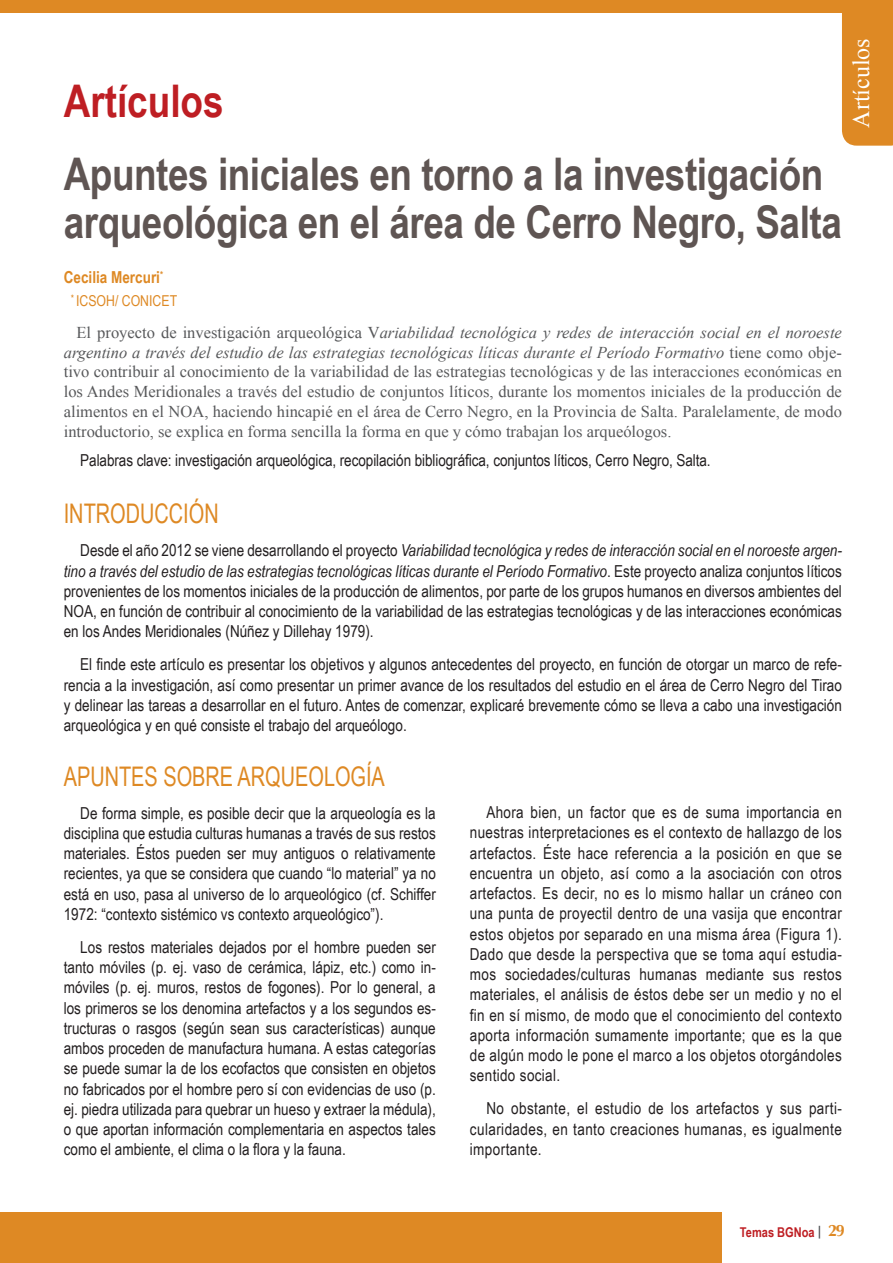
<style>
.page{position:relative;width:893px;height:1263px;background:#fff}
.page>*{position:absolute;margin:0;border:0;box-sizing:border-box;transform-origin:0 0}
.t1{font:700 45px/73.5px "Arial Narrow";letter-spacing:-.01em;color:#5f5553}
.t2{font:27px "Arial Narrow";color:#de8924;scale:.9 1}
.t3{font:24px "Times New Roman";color:#fff}
.t4{font:16.5px/20.2px "Arial Narrow";color:#231f20;text-align:justify}
.t5{font:16.5px/19.8px "Times New Roman";color:#57585a;text-align:justify}
.t6{font:700 16.5px "Arial Narrow";color:#de8924}
.t7{font:15px "Arial Narrow";color:#de8924}
.t8{font:700 13.5px "Arial Narrow";color:#be1e23}
.s1{color:#be1e23}
.s2{font-style:italic}
.s3{font-family:"Optima";font-size:16.5px;color:#de8924}
</style>
<div class="page">
<div style="left:0;top:1213px;width:721px;height:50px;background:#de8924"></div>
<svg style="left:819px;top:1226px;width:1px;height:12px"></svg>
<div style="left:842px;top:13px;width:51px;height:133px;background:#de8924"></div>
<div style="left:1px;top:0;width:892px;height:13px;background:#de8924"></div>
<p class="t1" style="left:64px;top:62px;width:761px"><span class="s1">Artículos<br></span>Apuntes iniciales en torno a la investigación</p>
<p class="t1" style="left:64px;top:184px;width:780px">arqueológica en el área de Cerro Negro, Salta</p>
<p class="t6" style="left:64px;top:265px;width:101px">Cecilia Mercuri<sup>*</sup></p>
<p class="t7" style="left:71px;top:290px;width:107px"><sup>*</sup> ICSOH/ CONICET</p>
<p class="t5" style="left:64px;top:322px;width:780px;text-indent:13px">El proyecto de investigación arqueológica V<span class="s2">ariabilidad tecnológica y redes de interacción social en el noroeste argentino a través del estudio de las estrategias tecnológicas líticas durante el Período Formativo</span> tiene como obje&shy;tivo contribuir al conocimiento de la variabilidad de las estrategias tecnológicas y de las interacciones económicas en los Andes Meridionales a través del estudio de conjuntos líticos, durante los momentos iniciales de la producción de alimentos en el NOA, haciendo hincapié en el área de Cerro Negro, en la Provincia de Salta. Paralelamente, de modo introductorio, se explica en forma sencilla la forma en que y cómo trabajan los arqueólogos.</p>
<p class="t4" style="left:80px;top:450px;width:632px">Palabras clave: investigación arqueológica, recopilación bibliográfica, conjuntos líticos, Cerro Negro, Salta.</p>
<p class="t3" style="left:845px;top:128px;width:91px;rotate:-90deg">Artículos</p>
<p class="t2" style="left:64px;top:494px;width:170px">Introducción</p>
<p class="t4" style="left:64px;top:540px;width:780px;text-indent:16px">Desde el año 2012 se viene desarrollando el proyecto <span class="s2">Variabilidad tecnológica y redes de interacción social en el noroeste argen&shy;tino a través del estudio de las estrategias tecnológicas líticas durante el Período Formativo</span>. Este proyecto analiza conjuntos líticos provenientes de los momentos iniciales de la producción de alimentos, por parte de los grupos humanos en diversos ambientes del NOA, en función de contribuir al conocimiento de la variabilidad de las estrategias tecnológicas y de las interacciones económicas en los Andes Meridionales (Núñez y Dillehay 1979).</p>
<p class="t4" style="left:64px;top:654px;width:780px;text-indent:16px">El finde este artículo es presentar los objetivos y algunos antecedentes del proyecto, en función de otorgar un marco de refe&shy;rencia a la investigación, así como presentar un primer avance de los resultados del estudio en el área de Cerro Negro del Tirao y delinear las tareas a desarrollar en el futuro. Antes de comenzar, explicaré brevemente cómo se lleva a cabo una investigación arqueológica y en qué consiste el trabajo del arqueólogo.</p>
<p class="t2" style="left:64px;top:756px;width:61px">Apuntes</p>
<p class="t2" style="left:163px;top:756px;width:245px">sobre arqueología</p>
<p class="t4" style="left:64px;top:802px;width:374px;text-indent:16px">De forma simple, es posible decir que la arqueología es la disciplina que estudia culturas humanas a través de sus restos materiales. Éstos pueden ser muy antiguos o relativamente recientes, ya que se considera que cuando “lo material” ya no está en uso, pasa al universo de lo arqueológico (cf. Schiffer 1972: “contexto sistémico vs contexto arqueológico”).</p>
<p class="t4" style="left:64px;top:936px;width:374px;text-indent:16px">Los restos materiales dejados por el hombre pueden ser tanto móviles (p. ej. vaso de cerámica, lápiz, etc.) como in&shy;móviles (p. ej. muros, restos de fogones). Por lo general, a los primeros se los denomina artefactos y a los segundos es&shy;tructuras o rasgos (según sean sus características) aunque ambos proceden de manufactura humana. A estas categorías se puede sumar la de los ecofactos que consisten en objetos no fabricados por el hombre pero sí con evidencias de uso (p. ej. piedra utilizada para quebrar un hueso y extraer la médula), o que aportan información complementaria en aspectos tales como el ambiente, el clima o la flora y la fauna.</p>
<p class="t4" style="left:470px;top:802px;width:374px;text-indent:16px">Ahora bien, un factor que es de suma importancia en nuestras interpretaciones es el contexto de hallazgo de los artefactos. Éste hace referencia a la posición en que se encuentra un objeto, así como a la asociación con otros artefactos. Es decir, no es lo mismo hallar un cráneo con una punta de proyectil dentro de una vasija que encontrar estos objetos por separado en una misma área (Figura 1).<br>Dado que desde la perspectiva que se toma aquí estudia&shy;mos sociedades/culturas humanas mediante sus restos materiales, el análisis de éstos debe ser un medio y no el fin en sí mismo, de modo que el conocimiento del contexto aporta información sumamente importante; que es la que de algún modo le pone el marco a los objetos otorgándoles sentido social.</p>
<p class="t4" style="left:470px;top:1098px;width:374px;text-indent:16px">No obstante, el estudio de los artefactos y sus parti&shy;cularidades, en tanto creaciones humanas, es igualmente importante.</p>
<p class="t8" style="left:740px;top:1222px;width:106px">Temas BGNoa <span class="s3">29</span></p>
</div>
